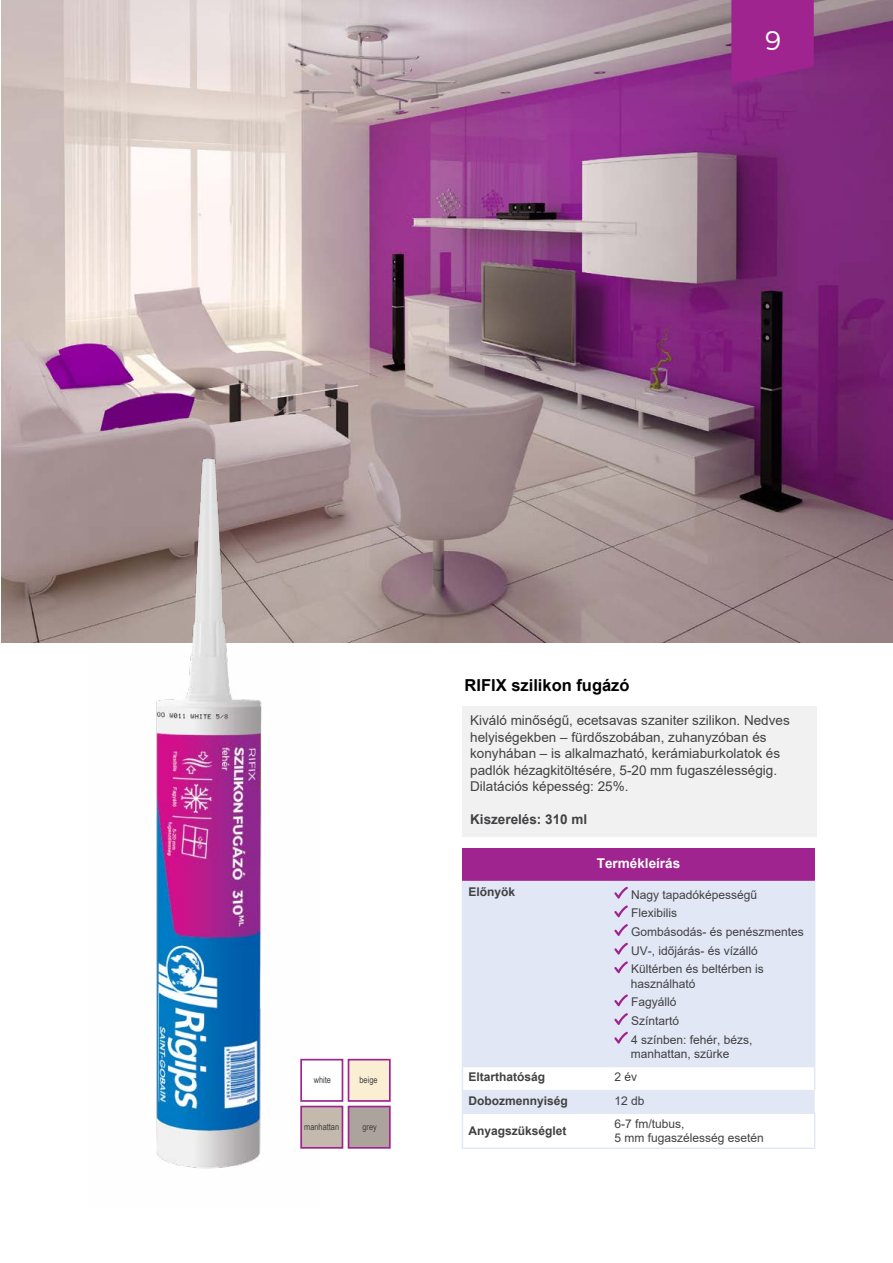
<style>
.page{position:relative;width:893px;height:1263px;background:#fff}
.page>*{position:absolute;margin:0;border:0;box-sizing:border-box;transform-origin:0 0}
.t1{font:300 27px "Montserrat";color:#fff}
.t2{font:700 16.5px "Arial";color:#000}
.t3{font:13.5px/16.5px "Arial";color:#414042}
.t4{font:700 13.5px "Arial";color:#414042}
.t5{font:700 13.5px "Arial";color:#fff}
.t6{font:12px/18.6px "Arial";color:#414042}
.t7{font:700 12px "Arial";color:#414042}
.t8{font:9px "Arial Narrow";color:#414042}
</style>
<div class="page">
<img style="left:1px;top:0;width:892px;height:642px">
<svg style="left:731px;top:0;width:83px;height:84px;background:#9b258d"></svg>
<img style="left:88px;top:445px;width:232px;height:724px">
<div style="left:462px;top:848px;width:353px;height:33px;background:#9f248f"></div>
<div style="left:463px;top:881px;width:351px;height:185px;background:#e1e7f5"></div>
<hr style="left:462px;top:881px;width:1px;height:185px;background:#e1e7f5">
<hr style="left:814px;top:881px;width:1px;height:185px;background:#e1e7f5">
<hr style="left:462px;top:1147px;width:146px;height:2px;background:#e1e7f5">
<hr style="left:608px;top:1147px;width:207px;height:2px;background:#e1e7f5">
<svg style="left:462px;top:1066px;width:353px;height:82px"></svg>
<svg style="left:614px;top:887px;width:14px;height:12px"></svg>
<svg style="left:614px;top:905px;width:14px;height:12px"></svg>
<svg style="left:614px;top:924px;width:14px;height:12px"></svg>
<svg style="left:614px;top:943px;width:14px;height:11px"></svg>
<svg style="left:614px;top:961px;width:14px;height:12px"></svg>
<svg style="left:614px;top:994px;width:14px;height:12px"></svg>
<svg style="left:614px;top:1013px;width:14px;height:12px"></svg>
<svg style="left:614px;top:1032px;width:14px;height:11px"></svg>
<div style="left:462px;top:707px;width:355px;height:130px;background:#f1f1f2"></div>
<div style="left:300px;top:1059px;width:43px;height:43px;background:#fff;border:2px solid #9f248f"></div>
<div style="left:300px;top:1106px;width:43px;height:43px;background:#c3b9ac;border:2px solid #9f248f"></div>
<div style="left:348px;top:1059px;width:43px;height:43px;background:#faeed3;border:2px solid #9f248f"></div>
<div style="left:348px;top:1106px;width:43px;height:43px;background:#aca39c;border:2px solid #9f248f"></div>
<h1 class="t1" style="left:765px;top:23px;width:18px">9</h1>
<p class="t8" style="left:314px;top:1073px;width:19px">white</p>
<p class="t8" style="left:304px;top:1120px;width:36px">manhattan</p>
<p class="t8" style="left:359px;top:1073px;width:20px">beige</p>
<p class="t8" style="left:362px;top:1120px;width:16px">grey</p>
<h2 class="t2" style="left:465px;top:673px;width:167px">RIFIX szilikon fugázó</h2>
<p class="t3" style="left:470px;top:712px;width:321px">Kiváló minőségű, ecetsavas szaniter szilikon. Nedves helyiségekben – fürdőszobában, zuhanyzóban és konyhában – is alkalmazható, kerámiaburkolatok és padlók hézagkitöltésére, 5-20 mm fugaszélességig.<br>Dilatációs képesség: 25%.</p>
<p class="t4" style="left:470px;top:810px;width:119px">Kiszerelés: 310 ml</p>
<p class="t5" style="left:597px;top:854px;width:85px">Termékleírás</p>
<p class="t7" style="left:468px;top:883px;width:48px">Előnyök</p>
<p class="t6" style="left:631px;top:885px;width:174px">Nagy tapadóképességű<br>Flexibilis<br>Gombásodás- és penészmentes<br>UV-, időjárás- és vízálló<br>Kültérben és beltérben is</p>
<p class="t6" style="left:631px;top:974px;width:123px">használható<br>Fagyálló<br>Színtartó<br>4 színben: fehér, bézs,</p>
<p class="t6" style="left:631px;top:1044px;width:100px">manhattan, szürke</p>
<p class="t7" style="left:468px;top:1069px;width:78px">Eltarthatóság</p>
<p class="t6" style="left:614px;top:1068px;width:24px">2 év</p>
<p class="t7" style="left:468px;top:1092px;width:101px">Dobozmennyiség</p>
<p class="t6" style="left:614px;top:1091px;width:32px">12 db</p>
<p class="t7" style="left:468px;top:1122px;width:100px">Anyagszükséglet</p>
<p class="t6" style="left:614px;top:1116px;width:151px;line-height:14.4px">6-7 fm/tubus,<br>5 mm fugaszélesség esetén</p>
</div>
